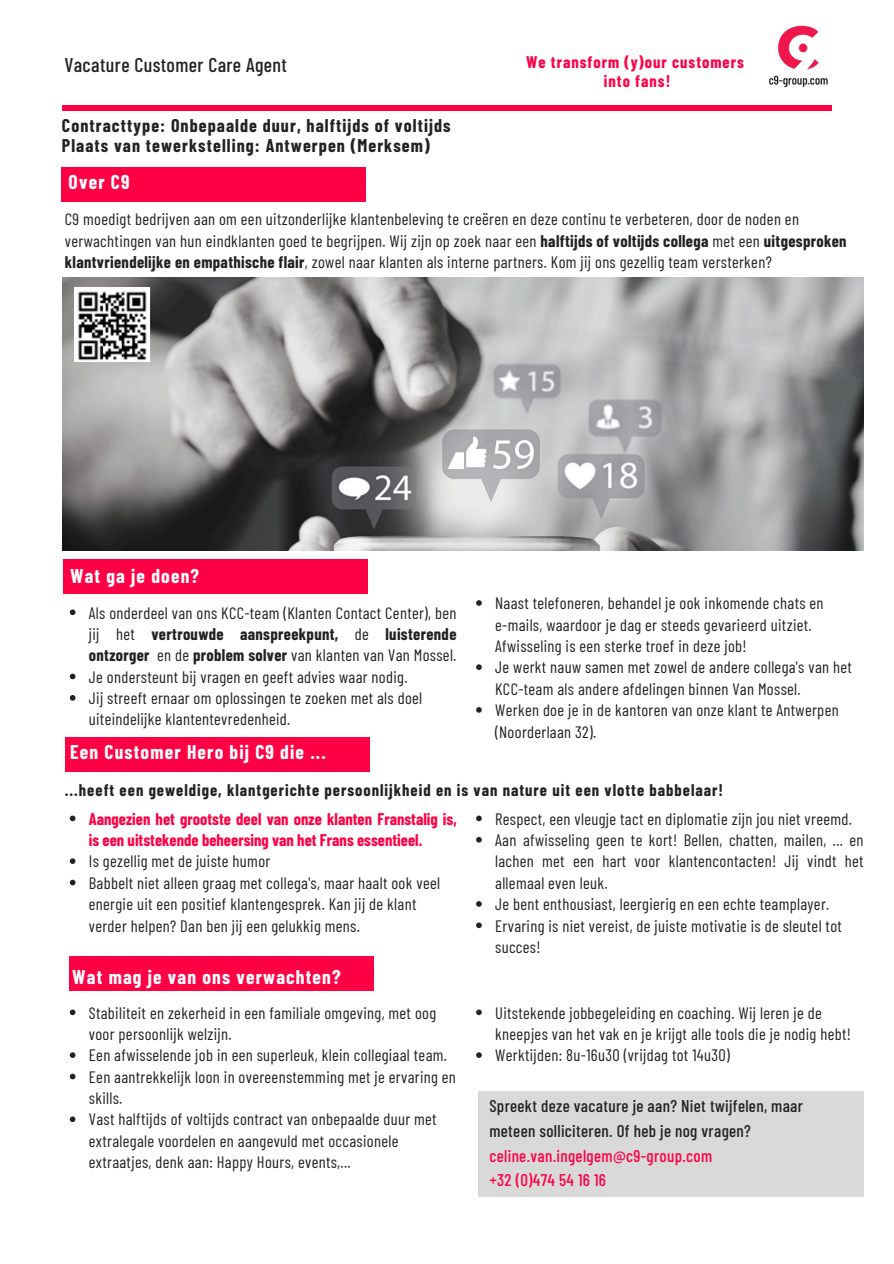
<style>
.page{position:relative;width:894px;height:1264px;background:#fff}
.page>*{position:absolute;margin:0;border:0;box-sizing:border-box;transform-origin:0 0}
.t1{font:500 19.8px "Barlow Condensed";letter-spacing:.02em;color:#222}
.t2{font:700 19.5px "Barlow Condensed";letter-spacing:.06em;color:#fff}
.t3{font:700 18px/20.2px "Barlow Condensed";letter-spacing:.06em;color:#222}
.t4{font:500 16.95px/24.8px "Barlow Condensed";letter-spacing:.02em;color:#222}
.t5{font:16.5px/21.3px "Barlow Condensed";letter-spacing:.02em;color:#222}
.t6{font:700 16.5px/21.3px "Barlow Condensed";color:#f04}
.t7{font:700 16.5px "Barlow Condensed";letter-spacing:.06em;color:#222}
.t8{font:700 16.5px/19.2px "Barlow Condensed";letter-spacing:.06em;color:#f04;text-align:center}
.s1{font-weight:700}
.s2{color:#ff0045}
</style>
<div class="page">
<div style="left:62px;top:105px;width:769px;height:6px;background:#ff0045"></div>
<div style="left:61px;top:167px;width:305px;height:34px;background:#ff0045"></div>
<div style="left:479px;top:1090px;width:384px;height:106px;background:#d9d9d9"></div>
<img style="left:769px;top:25px;width:59px;height:63px">
<div style="left:69px;top:955px;width:304px;height:35px;background:#ff0045"></div>
<div style="left:63px;top:559px;width:304px;height:34px;background:#ff0045"></div>
<div style="left:65px;top:737px;width:305px;height:34px;background:#ff0045"></div>
<img style="left:63px;top:277px;width:800px;height:273px">
<img style="left:74px;top:287px;width:77px;height:75px">
<svg style="left:70px;top:609px;width:5px;height:6px"></svg>
<svg style="left:70px;top:673px;width:5px;height:6px"></svg>
<svg style="left:70px;top:695px;width:5px;height:5px"></svg>
<svg style="left:70px;top:1009px;width:5px;height:6px"></svg>
<svg style="left:70px;top:1052px;width:5px;height:5px"></svg>
<svg style="left:70px;top:1073px;width:5px;height:6px"></svg>
<svg style="left:70px;top:1116px;width:5px;height:6px"></svg>
<svg style="left:476px;top:600px;width:5px;height:6px"></svg>
<svg style="left:476px;top:664px;width:5px;height:6px"></svg>
<svg style="left:476px;top:707px;width:5px;height:5px"></svg>
<svg style="left:70px;top:815px;width:5px;height:6px"></svg>
<svg style="left:70px;top:858px;width:5px;height:6px"></svg>
<svg style="left:70px;top:879px;width:5px;height:6px"></svg>
<svg style="left:476px;top:815px;width:5px;height:6px"></svg>
<svg style="left:476px;top:837px;width:5px;height:5px"></svg>
<svg style="left:476px;top:901px;width:5px;height:5px"></svg>
<svg style="left:476px;top:922px;width:5px;height:6px"></svg>
<svg style="left:476px;top:1009px;width:5px;height:6px"></svg>
<svg style="left:476px;top:1052px;width:5px;height:5px"></svg>
<h1 class="t1" style="left:64px;top:53px;width:224px">Vacature Customer Care Agent</h1>
<p class="t3" style="left:62px;top:115px;width:390px">Contracttype: Onbepaalde duur, halftijds of voltijds<br>Plaats van tewerkstelling: Antwerpen (Merksem)</p>
<p class="t2" style="left:69px;top:170px;width:62px">Over C9</p>
<p class="t8" style="left:526px;top:52px;width:219px">We transform (y)our customers into fans!</p>
<p class="t5" style="left:65px;top:208px;width:783px">C9 moedigt bedrijven aan om een uitzonderlijke klantenbeleving te creëren en deze continu te verbeteren, door de noden en verwachtingen van hun eindklanten goed te begrijpen. Wij zijn op zoek naar een <span class="s1">halftijds of voltijds collega</span> met een <span class="s1">uitgesproken klantvriendelijke en empathische flair</span>, zowel naar klanten als interne partners. Kom jij ons gezellig team versterken?</p>
<p class="t2" style="left:70px;top:563px;width:130px">Wat ga je doen?</p>
<h1 class="t5" style="left:89px;top:601px;width:369px;text-align:justify">Als onderdeel van ons KCC-team (Klanten Contact Center), ben jij het <span class="s1">vertrouwde aanspreekpunt,</span> de <span class="s1">luisterende ontzorger</span> en de <span class="s1">problem solver</span> van klanten van Van Mossel.</h1>
<p class="t5" style="left:89px;top:665px;width:320px">Je ondersteunt bij vragen en geeft advies waar nodig.</p>
<p class="t5" style="left:89px;top:686px;width:335px">Jij streeft ernaar om oplossingen te zoeken met als doel uiteindelijke klantentevredenheid.</p>
<h2 class="t5" style="left:495px;top:592px;width:330px">Naast telefoneren, behandel je ook inkomende chats en e-mails, waardoor je dag er steeds gevarieerd uitziet.<br>Afwisseling is een sterke troef in deze job!</h2>
<p class="t5" style="left:495px;top:656px;width:358px">Je werkt nauw samen met zowel de andere collega's van het<br>KCC-team als andere afdelingen binnen Van Mossel.</p>
<p class="t5" style="left:495px;top:699px;width:345px">Werken doe je in de kantoren van onze klant te Antwerpen (Noorderlaan 32).</p>
<p class="t2" style="left:70px;top:739px;width:257px">Een Customer Hero bij C9 die ...</p>
<p class="t7" style="left:65px;top:779px;width:659px">...heeft een geweldige, klantgerichte persoonlijkheid en is van nature uit een vlotte babbelaar!</p>
<p class="t6" style="left:89px;top:807px;width:369px">Aangezien het grootste deel van onze klanten Franstalig is, is een uitstekende beheersing van het Frans essentieel.</p>
<p class="t5" style="left:89px;top:850px;width:183px">Is gezellig met de juiste humor</p>
<p class="t5" style="left:89px;top:871px;width:352px">Babbelt niet alleen graag met collega's, maar haalt ook veel energie uit een positief klantengesprek. Kan jij de klant verder helpen? Dan ben jij een gelukkig mens.</p>
<h1 class="t5" style="left:495px;top:807px;width:358px">Respect, een vleugje tact en diplomatie zijn jou niet vreemd.</h1>
<p class="t5" style="left:495px;top:828px;width:370px;text-align:justify">Aan afwisseling geen te kort! Bellen, chatten, mailen, ... en lachen met een hart voor klantencontacten! Jij vindt het allemaal even leuk.</p>
<p class="t5" style="left:495px;top:892px;width:335px">Je bent enthousiast, leergierig en een echte teamplayer.</p>
<p class="t5" style="left:495px;top:914px;width:348px">Ervaring is niet vereist, de juiste motivatie is de sleutel tot succes!</p>
<h1 class="t2" style="left:72px;top:964px;width:270px">Wat mag je van ons verwachten?</h1>
<p class="t5" style="left:89px;top:1001px;width:349px">Stabiliteit en zekerheid in een familiale omgeving, met oog voor persoonlijk welzijn.</p>
<p class="t5" style="left:89px;top:1044px;width:359px">Een afwisselende job in een superleuk, klein collegiaal team.</p>
<h1 class="t5" style="left:89px;top:1065px;width:368px">Een aantrekkelijk loon in overeenstemming met je ervaring en skills.</h1>
<p class="t5" style="left:89px;top:1108px;width:349px">Vast halftijds of voltijds contract van onbepaalde duur met extralegale voordelen en aangevuld met occasionele extraatjes, denk aan: Happy Hours, events,...</p>
<p class="t5" style="left:495px;top:1001px;width:357px">Uitstekende jobbegeleiding en coaching. Wij leren je de kneepjes van het vak en je krijgt alle tools die je nodig hebt!</p>
<p class="t5" style="left:495px;top:1044px;width:236px">Werktijden: 8u-16u30 (vrijdag tot 14u30)</p>
<p class="t4" style="left:489px;top:1092px;width:315px">Spreekt deze vacature je aan? Niet twijfelen, maar meteen solliciteren. Of heb je nog vragen? <span class="s2">celine.van.ingelgem@c9-group.com<br>+32 (0)474 54 16 16</span></p>
</div>
